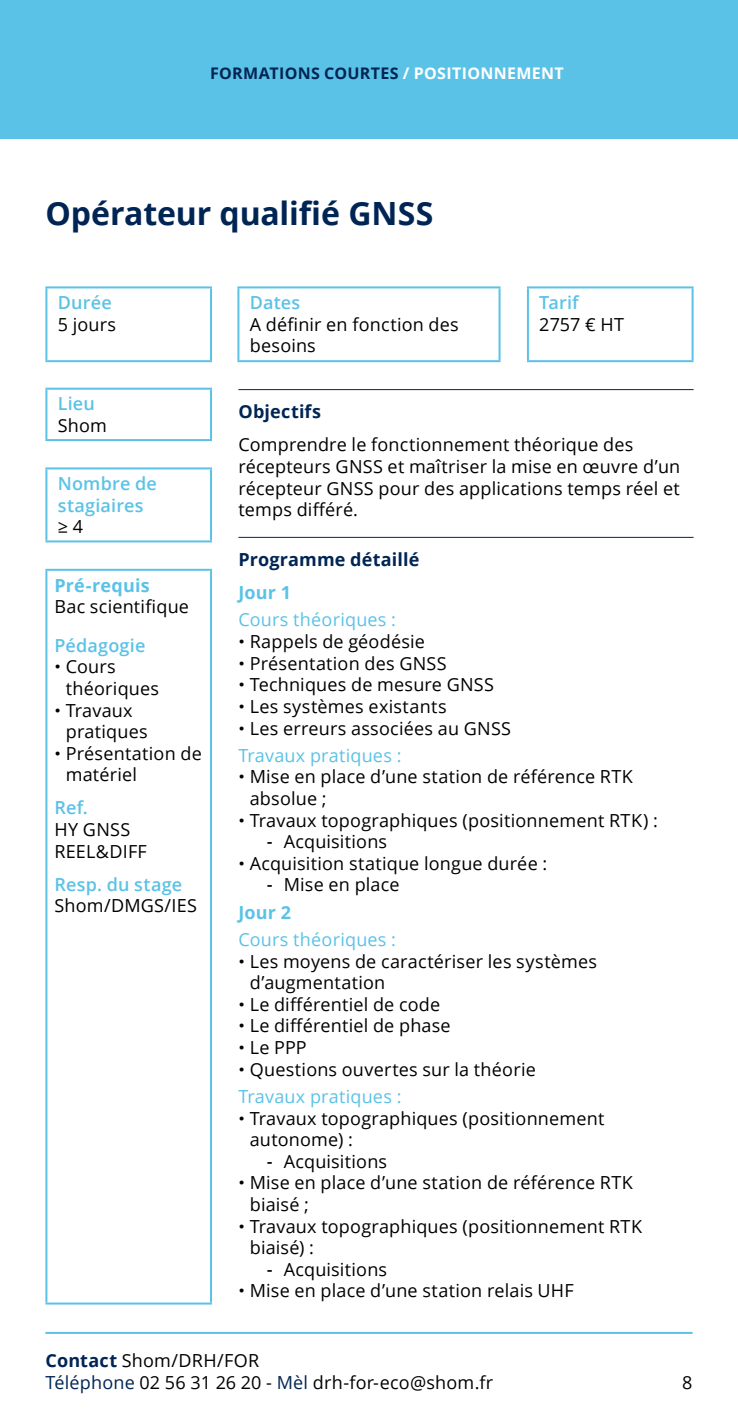
<style>
.page{position:relative;width:738px;height:1418px;background:#fff}
.page>*{position:absolute;margin:0;border:0;box-sizing:border-box;transform-origin:0 0}
.t1{font:700 32px "Open Sans";letter-spacing:-.005em;color:#002554}
.t2{font:18px/21.6px "Open Sans";letter-spacing:.01em;color:#000}
.t3{font:600 18px/21.6px "Open Sans";letter-spacing:.01em;color:#5bc2e7}
.t4{font:18px "Open Sans";letter-spacing:.01em;color:#5bc2e7}
.t5{font:700 18px "Open Sans";letter-spacing:.01em;color:#002554}
.t6{font:700 18px "Open Sans";letter-spacing:.01em;color:#5bc2e7}
.t7{font:700 16px "Open Sans";letter-spacing:.02em;color:#002554}
.s1{color:#fff}
.s2{font-family:"Helvetica"}
.s3{color:#5bc2e7}
.s4{font-weight:700;color:#5bc2e7}
.s5{font-weight:700;color:#002554}
.s6{color:#002554}
</style>
<div class="page">
<div style="left:0;top:0;width:737px;height:139px;background:#5bc2e7"></div>
<hr style="left:45px;top:1331px;width:647px;height:2px;background:#5bc2e7">
<hr style="left:238px;top:389px;width:455px;height:1px;background:#002554">
<hr style="left:238px;top:537px;width:455px;height:1px;background:#002554">
<hr style="left:45px;top:389px;width:2px;height:50px;background:#5bc2e7">
<hr style="left:45px;top:387px;width:167px;height:2px;background:#5bc2e7">
<hr style="left:210px;top:389px;width:2px;height:50px;background:#5bc2e7">
<hr style="left:45px;top:439px;width:167px;height:2px;background:#5bc2e7">
<hr style="left:45px;top:469px;width:2px;height:71px;background:#5bc2e7">
<hr style="left:45px;top:467px;width:167px;height:2px;background:#5bc2e7">
<hr style="left:210px;top:469px;width:2px;height:71px;background:#5bc2e7">
<hr style="left:45px;top:540px;width:167px;height:2px;background:#5bc2e7">
<hr style="left:45px;top:571px;width:2px;height:731px;background:#5bc2e7">
<hr style="left:45px;top:569px;width:167px;height:2px;background:#5bc2e7">
<hr style="left:210px;top:571px;width:2px;height:731px;background:#5bc2e7">
<hr style="left:45px;top:1302px;width:167px;height:2px;background:#5bc2e7">
<hr style="left:45px;top:288px;width:2px;height:72px;background:#5bc2e7">
<hr style="left:45px;top:286px;width:167px;height:2px;background:#5bc2e7">
<hr style="left:45px;top:360px;width:167px;height:2px;background:#5bc2e7">
<hr style="left:210px;top:288px;width:2px;height:72px;background:#5bc2e7">
<hr style="left:237px;top:288px;width:2px;height:72px;background:#5bc2e7">
<hr style="left:237px;top:286px;width:263px;height:2px;background:#5bc2e7">
<hr style="left:237px;top:360px;width:263px;height:2px;background:#5bc2e7">
<hr style="left:498px;top:288px;width:2px;height:72px;background:#5bc2e7">
<hr style="left:526px;top:288px;width:2px;height:72px;background:#5bc2e7">
<hr style="left:526px;top:286px;width:167px;height:2px;background:#5bc2e7">
<hr style="left:691px;top:288px;width:2px;height:72px;background:#5bc2e7">
<hr style="left:526px;top:360px;width:167px;height:2px;background:#5bc2e7">
<p class="t7" style="left:210px;top:62px;width:355px">FORMATIONS COURTES <span class="s1">/ POSITIONNEMENT</span></p>
<h1 class="t1" style="left:45px;top:191px;width:389px">Opérateur qualifié GNSS</h1>
<p class="t3" style="left:58px;top:291px;width:55px">Durée</p>
<p class="t2" style="left:58px;top:313px;width:60px">5 jours</p>
<p class="t3" style="left:249px;top:291px;width:52px">Dates</p>
<p class="t2" style="left:249px;top:313px;width:210px">A définir en fonction des besoins</p>
<p class="t3" style="left:539px;top:291px;width:41px">Tarif</p>
<p class="t2" style="left:539px;top:313px;width:86px">2757 € HT</p>
<p class="t3" style="left:58px;top:393px;width:39px">Lieu</p>
<p class="t2" style="left:58px;top:414px;width:51px">Shom</p>
<p class="t3" style="left:58px;top:472px;width:101px">Nombre de stagiaires</p>
<p class="t2" style="left:58px;top:515px;width:27px">≥ 4</p>
<p class="t6" style="left:54px;top:572px;width:97px">Pré-requis</p>
<p class="t2" style="left:54px;top:595px;width:136px">Bac scientifique</p>
<p class="t3" style="left:54px;top:634px;width:92px">Pédagogie</p>
<p class="t2" style="left:66px;top:655px;width:95px;text-indent:-11px"><span class="s2">•</span> Cours théoriques</p>
<p class="t2" style="left:66px;top:699px;width:83px;text-indent:-11px"><span class="s2">•</span> Travaux pratiques</p>
<p class="t2" style="left:66px;top:742px;width:137px;text-indent:-11px"><span class="s2">•</span> Présentation de matériel</p>
<p class="t3" style="left:54px;top:796px;width:35px">Ref.</p>
<p class="t2" style="left:54px;top:818px;width:94px">HY GNSS<br>REEL&amp;DIFF</p>
<p class="t3" style="left:54px;top:872px;width:129px">Resp. du stage</p>
<p class="t2" style="left:54px;top:894px;width:144px">Shom/DMGS/IES</p>
<p class="t5" style="left:238px;top:399px;width:84px">Objectifs</p>
<p class="t2" style="left:238px;top:433px;width:443px">Comprendre le fonctionnement théorique des récepteurs GNSS et maîtriser la mise en œuvre d’un récepteur GNSS pour des applications temps réel et temps différé.</p>
<p class="t5" style="left:238px;top:547px;width:182px">Programme détaillé</p>
<p class="t6" style="left:238px;top:580px;width:54px">Jour 1</p>
<p class="t4" style="left:238px;top:607px;width:159px">Cours théoriques :</p>
<p class="t2" style="left:238px;top:630px;width:188px"><span class="s2">•</span> Rappels de géodésie</p>
<p class="t2" style="left:238px;top:652px;width:210px"><span class="s2">•</span> Présentation des GNSS</p>
<p class="t2" style="left:238px;top:673px;width:257px"><span class="s2">•</span> Techniques de mesure GNSS</p>
<p class="t2" style="left:238px;top:695px;width:209px"><span class="s2">•</span> Les systèmes existants</p>
<p class="t2" style="left:238px;top:714px;width:274px;line-height:27.2px"><span class="s2">•</span> Les erreurs associées au GNSS<br><span class="s3">Travaux pratiques :</span></p>
<p class="t2" style="left:249px;top:765px;width:384px;text-indent:-11px"><span class="s2">•</span> Mise en place d’une station de référence RTK absolue ;</p>
<p class="t2" style="left:238px;top:808px;width:420px"><span class="s2">•</span> Travaux topographiques (positionnement RTK) :</p>
<p class="t2" style="left:266px;top:830px;width:122px"><span class="s2">-</span> Acquisitions</p>
<p class="t2" style="left:238px;top:852px;width:310px"><span class="s2">•</span> Acquisition statique longue durée :</p>
<p class="t2" style="left:238px;top:870px;width:162px;line-height:27.2px;text-indent:28px"><span class="s2">-</span> Mise en place<br><span class="s4">Jour 2</span></p>
<p class="t4" style="left:238px;top:927px;width:159px">Cours théoriques :</p>
<p class="t2" style="left:249px;top:949px;width:348px;text-indent:-11px"><span class="s2">•</span> Les moyens de caractériser les systèmes d’augmentation</p>
<p class="t2" style="left:238px;top:993px;width:203px"><span class="s2">•</span> Le différentiel de code</p>
<p class="t2" style="left:238px;top:1014px;width:214px"><span class="s2">•</span> Le différentiel de phase</p>
<p class="t2" style="left:238px;top:1036px;width:70px"><span class="s2">•</span> Le PPP</p>
<p class="t2" style="left:238px;top:1055px;width:299px;line-height:27.2px"><span class="s2">•</span> Questions ouvertes sur la théorie<br><span class="s3">Travaux pratiques :</span></p>
<p class="t2" style="left:249px;top:1106px;width:356px;text-indent:-11px"><span class="s2">•</span> Travaux topographiques (positionnement autonome) :</p>
<p class="t2" style="left:266px;top:1149px;width:122px"><span class="s2">-</span> Acquisitions</p>
<p class="t2" style="left:249px;top:1171px;width:384px;text-indent:-11px"><span class="s2">•</span> Mise en place d’une station de référence RTK biaisé ;</p>
<p class="t2" style="left:249px;top:1214px;width:393px;text-indent:-11px"><span class="s2">•</span> Travaux topographiques (positionnement RTK biaisé) :</p>
<p class="t2" style="left:266px;top:1257px;width:122px"><span class="s2">-</span> Acquisitions</p>
<p class="t2" style="left:238px;top:1279px;width:336px"><span class="s2">•</span> Mise en place d’une station relais UHF</p>
<p class="t2" style="left:45px;top:1349px;width:449px"><span class="s5">Contact</span> Shom/DRH/FOR<br><span class="s6">Téléphone</span> 02 56 31 26 20 - <span class="s6">Mèl</span> drh-for-eco@shom.fr</p>
<p class="t2" style="left:681px;top:1370px;width:12px">8</p>
</div>
